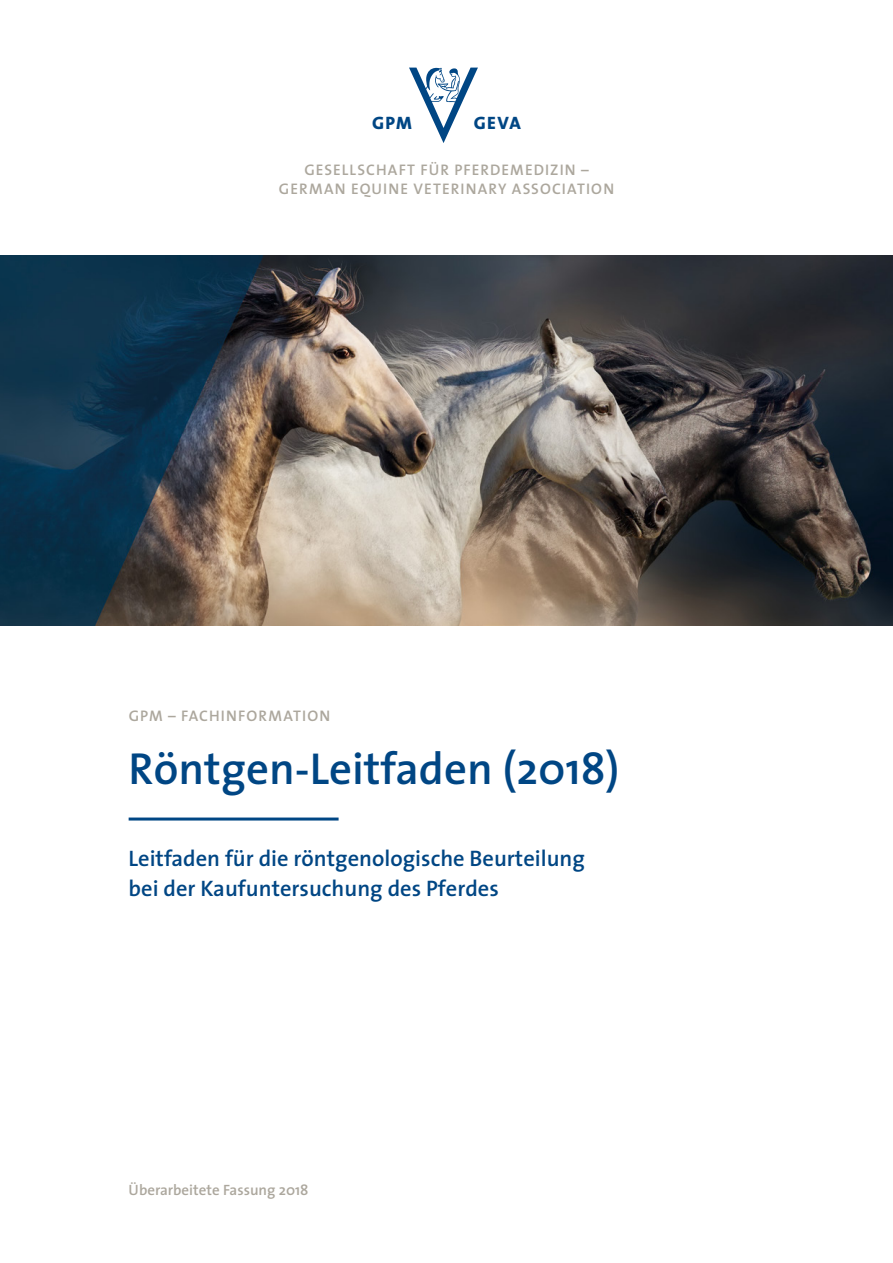
<style>
.page{position:relative;width:893px;height:1263px;background:#fff}
.page>*{position:absolute;margin:0;border:0;box-sizing:border-box;transform-origin:0 0}
.t1{font:600 45px "The Sans";color:#004684}
.t2{font:600 22.5px/30px "The Sans";color:#004684}
.t3{font:800 18px "The Sans";letter-spacing:.07em;color:#004684}
.t4{font:600 15.45px/18.5px "The Sans";letter-spacing:.075em;color:#aca79d}
.t5{font:600 15px "The Sans";color:#aca79d}
</style>
<div class="page">
<hr style="left:129px;top:817px;width:210px;height:3px;background:#004684">
<svg style="left:409px;top:67px;width:69px;height:76px"></svg>
<img style="left:0;top:255px;width:893px;height:370px">
<p class="t3" style="left:372px;top:107px;width:41px">GPM</p>
<p class="t3" style="left:474px;top:107px;width:48px">GEVA</p>
<p class="t4" style="left:304px;top:161px;width:127px">Gesellschaft für</p>
<p class="t4" style="left:279px;top:161px;width:337px;text-indent:176px">Pferdemedizin –<br>German Equine Veterinary Association</p>
<p class="t4" style="left:129px;top:706px;width:203px">GPM – Fachinformation</p>
<h1 class="t1" style="left:129px;top:731px;width:492px">Röntgen-Leitfaden (2018)</h1>
<h2 class="t2" style="left:129px;top:843px;width:458px">Leitfaden für die röntgenologische Beurteilung bei der Kaufuntersuchung des Pferdes</h2>
<p class="t5" style="left:129px;top:1177px;width:181px">Überarbeitete Fassung 2018</p>
</div>
